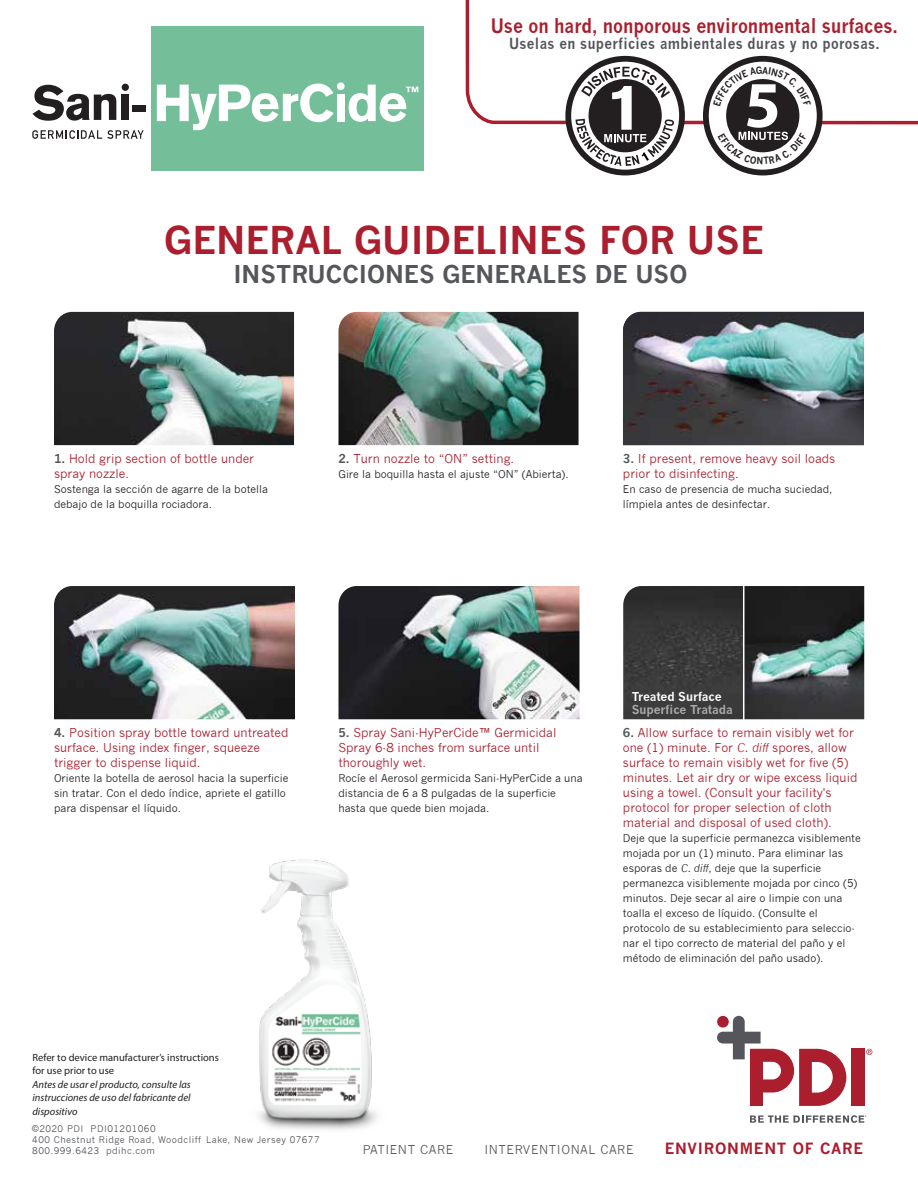
<style>
.page{position:relative;width:918px;height:1188px;background:#fff}
.page>*{position:absolute;margin:0;border:0;box-sizing:border-box;transform-origin:0 0}
.t1{font:700 37.5px "News Gothic";color:#aa1e2e}
.t2{font:700 24px "News Gothic";color:#54565b}
.t3{font:700 19.5px "News Gothic";color:#aa1e2e;scale:.89 1}
.t4{font:700 15.15px "News Gothic";letter-spacing:.05em;color:#aa1e2e}
.t5{font:700 15px "News Gothic";letter-spacing:.025em;color:#54565b;scale:.89 1}
.t6{font:12px/15px "News Gothic";color:#aa1e2e}
.t7{font:12px "News Gothic";letter-spacing:.05em;color:#54565b}
.t8{font:700 12px "News Gothic";letter-spacing:-.01em;color:#aaaaad}
.t9{font:700 12px "News Gothic";letter-spacing:-.01em;color:#fff}
.t10{font:10.5px/15px "News Gothic";color:#231f20}
.t11{font:italic 10.5px/13.5px "Myriad Pro";color:#231f20;text-align:justify}
.t12{font:10.5px/13.5px "Myriad Pro";color:#231f20}
.t13{font:9px/10.8px "News Gothic";letter-spacing:.05em;color:#54565b}
.s1{font-weight:700;color:#54565b}
.s2{font-style:italic}
</style>
<div class="page">
<img style="left:258px;top:859px;width:119px;height:271px">
<div style="left:851px;top:1049px;width:13px;height:57px;background:#aa1e2e"></div>
<svg style="left:717px;top:1016px;width:129px;height:90px"></svg>
<div style="left:717px;top:1016px;width:12px;height:12px;background:#aa1e2e;border-radius:50%"></div>
<svg style="left:866px;top:1049px;width:6px;height:6px"></svg>
<svg style="left:750px;top:1115px;width:116px;height:8px"></svg>
<svg style="left:465px;top:0;width:453px;height:126px"></svg>
<svg style="left:568px;top:59px;width:114px;height:114px"></svg>
<div style="left:565px;top:56px;width:120px;height:119px;border:6px solid #231f20;border-radius:50%"></div>
<svg style="left:576px;top:67px;width:98px;height:99px"></svg>
<img style="left:54px;top:312px;width:240px;height:133px">
<img style="left:338px;top:312px;width:241px;height:133px">
<img style="left:54px;top:586px;width:241px;height:133px">
<img style="left:338px;top:586px;width:242px;height:133px">
<img style="left:623px;top:586px;width:241px;height:133px">
<hr style="left:743px;top:578px;width:1px;height:147px;background:#fff">
<img style="left:623px;top:312px;width:241px;height:133px">
<svg style="left:706px;top:59px;width:114px;height:114px"></svg>
<div style="left:703px;top:56px;width:120px;height:119px;border:6px solid #231f20;border-radius:50%"></div>
<div style="left:151px;top:27px;width:272px;height:144px;background:#74bf9a"></div>
<svg style="left:32px;top:130px;width:112px;height:9px"></svg>
<svg style="left:33px;top:85px;width:83px;height:36px"></svg>
<div style="left:121px;top:95px;width:8px;height:25px;background:#231f20"></div>
<div style="left:122px;top:84px;width:7px;height:7px;background:#231f20;border-radius:50%"></div>
<div style="left:133px;top:105px;width:13px;height:7px;background:#231f20"></div>
<div style="left:337px;top:94px;width:8px;height:27px;background:#fff"></div>
<div style="left:337px;top:82px;width:8px;height:8px;background:#fff;border-radius:50%"></div>
<svg style="left:348px;top:85px;width:70px;height:37px"></svg>
<svg style="left:157px;top:84px;width:177px;height:46px"></svg>
<svg style="left:713px;top:67px;width:98px;height:97px"></svg>
<h3 class="t3" style="left:491px;top:14px;width:459px">Use on hard, nonporous environmental surfaces.</h3>
<h3 class="t5" style="left:509px;top:35px;width:418px">Uselas en superficies ambientales duras y no porosas.</h3>
<h1 class="t1" style="left:164px;top:217px;width:601px">GENERAL GUIDELINES FOR USE</h1>
<h2 class="t2" style="left:233px;top:259px;width:455px">INSTRUCCIONES GENERALES DE USO</h2>
<p class="t6" style="left:54px;top:451px;width:202px"><span class="s1">1.</span> Hold grip section of bottle under spray nozzle.</p>
<p class="t10" style="left:54px;top:482px;width:216px">Sostenga la sección de agarre de la botella debajo de la boquilla rociadora.</p>
<p class="t6" style="left:338px;top:452px;width:177px"><span class="s1">2.</span> Turn nozzle to “ON” setting.</p>
<p class="t10" style="left:338px;top:467px;width:232px">Gire la boquilla hasta el ajuste “ON” (Abierta).</p>
<p class="t6" style="left:623px;top:452px;width:214px"><span class="s1">3.</span> If present, remove heavy soil loads prior to disinfecting.</p>
<p class="t10" style="left:623px;top:482px;width:211px">En caso de presencia de mucha suciedad, límpiela antes de desinfectar.</p>
<p class="t6" style="left:54px;top:725px;width:236px"><span class="s1">4.</span> Position spray bottle toward untreated surface. Using index finger, squeeze trigger to dispense liquid.</p>
<p class="t10" style="left:54px;top:771px;width:236px">Oriente la botella de aerosol hacia la superficie sin tratar. Con el dedo índice, apriete el gatillo para dispensar el líquido.</p>
<p class="t6" style="left:338px;top:725px;width:219px"><span class="s1">5.</span> Spray Sani-HyPerCide™ Germicidal<br>Spray 6-8 inches from surface until thoroughly wet.</p>
<p class="t10" style="left:338px;top:771px;width:246px">Rocíe el Aerosol germicida Sani-HyPerCide a una distancia de 6 a 8 pulgadas de la superficie hasta que quede bien mojada.</p>
<p class="t9" style="left:632px;top:689px;width:91px">Treated Surface</p>
<p class="t8" style="left:632px;top:702px;width:103px">Superfice Tratada</p>
<p class="t6" style="left:623px;top:725px;width:236px"><span class="s1">6.</span> Allow surface to remain visibly wet for one (1) minute. For <span class="s2">C. diff</span> spores, allow surface to remain visibly wet for five (5) minutes. Let air dry or wipe excess liquid using a towel. (Consult your facility's protocol for proper selection of cloth material and disposal of used cloth).</p>
<p class="t10" style="left:623px;top:831px;width:239px">Deje que la superficie permanezca visiblemente mojada por un (1) minuto. Para eliminar las esporas de <span class="s2">C. diff</span>, deje que la superficie permanezca visiblemente mojada por cinco (5) minutos. Deje secar al aire o limpie con una toalla el exceso de líquido. (Consulte el protocolo de su establecimiento para seleccio&shy;nar el tipo correcto de material del paño y el método de eliminación del paño usado).</p>
<p class="t12" style="left:32px;top:1050px;width:188px">Refer to device manufacturer’s instructions for use prior to use</p>
<p class="t11" style="left:32px;top:1077px;width:160px">Antes de usar el producto, consulte las instrucciones de uso del fabricante del dispositivo</p>
<p class="t13" style="left:32px;top:1124px;width:289px">©2020 PDI PDI01201060<br>400 Chestnut Ridge Road, Woodcliff Lake, New Jersey 07677<br>800.999.6423 pdihc.com</p>
<p class="t7" style="left:363px;top:1143px;width:92px">PATIENT CARE</p>
<p class="t7" style="left:484px;top:1143px;width:151px">INTERVENTIONAL CARE</p>
<h3 class="t4" style="left:665px;top:1139px;width:200px">ENVIRONMENT OF CARE</h3>
</div>
